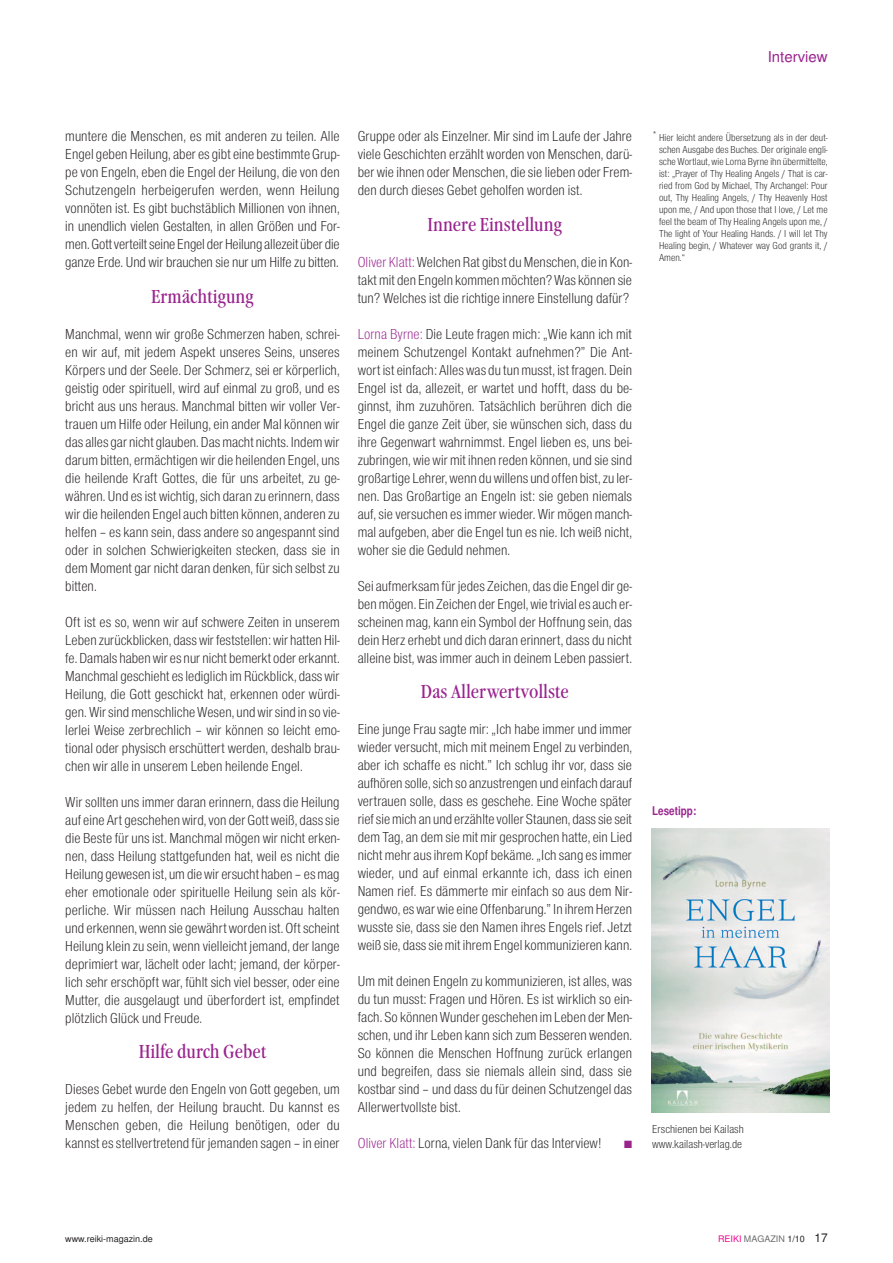
<style>
.page{position:relative;width:893px;height:1263px;background:#fff}
.page>*{position:absolute;margin:0;border:0;box-sizing:border-box;transform-origin:0 0}
.t1{font:19.5px "Garamond Nova Cond";color:#99248e}
.t2{font:15px/18px "Sans Cond LH Regular";letter-spacing:.005em;color:#231f20;text-align:justify}
.t3{font:15px "Sans";color:#99248e}
.t4{font:12px/15px "Sans Cond LH Regular";letter-spacing:.005em;color:#231f20}
.t5{font:700 12px "Sans Cond";letter-spacing:.005em;color:#99248e}
.t6{font:10.5px/12px "Sans Cond LH Regular";letter-spacing:.005em;color:#231f20;text-align:justify}
.t7{font:10.5px "Zapf Dingbats";color:#99248e}
.t8{font:9px "Sans";color:#231f20}
.t9{font:9px "Sans";color:#6c6d70}
.s1{color:#99248e}
.s2{color:#ed028c}
.s3{color:#231f20}
.s4{font-size:12px;color:#231f20}
</style>
<div class="page">
<img style="left:652px;top:829px;width:177px;height:283px">
<p class="t3" style="left:768px;top:51px;width:62px">Interview</p>
<p class="t2" style="left:65px;top:129px;width:276px">muntere die Menschen, es mit anderen zu teilen. Alle Engel geben Heilung, aber es gibt eine bestimmte Grup&shy;pe von Engeln, eben die Engel der Heilung, die von den Schutzengeln herbeigerufen werden, wenn Heilung vonnöten ist. Es gibt buchstäblich Millionen von ihnen, in unendlich vielen Gestalten, in allen Größen und For&shy;men.Gottverteiltseine Engel derHeilung allezeit über die ganze Erde. Und wir brauchen sie nur um Hilfe zu bitten.</p>
<h1 class="t1" style="left:151px;top:288px;width:104px">Ermächtigung</h1>
<p class="t2" style="left:65px;top:326px;width:276px">Manchmal, wenn wir große Schmerzen haben, schrei&shy;en wir auf, mit jedem Aspekt unseres Seins, unseres Körpers und der Seele. Der Schmerz, sei er körperlich, geistig oder spirituell, wird auf einmal zu groß, und es bricht aus uns heraus. Manchmal bitten wir voller Ver&shy;trauen um Hilfe oder Heilung, ein ander Mal können wir das alles gar nicht glauben. Dasmacht nichts. Indemwir darumbitten, ermächtigen wir die heilenden Engel, uns die heilende Kraft Gottes, die für uns arbeitet, zu ge&shy;währen. Und esist wichtig,sich daran zu erinnern, dass wir die heilenden Engel auch bitten können, anderen zu helfen – es kann sein, dass andere so angespannt sind oder in solchen Schwierigkeiten stecken, dass sie in dem Moment gar nicht daran denken, für sich selbst zu bitten.</p>
<p class="t2" style="left:65px;top:614px;width:276px">Oft ist es so, wenn wir auf schwere Zeiten in unserem Leben zurückblicken, dasswirfeststellen:wir hatten Hil&shy;fe. Damals habenwir es nur nicht bemerkt oder erkannt.<br>Manchmal geschieht eslediglich imRückblick, dasswir Heilung, die Gott geschickt hat, erkennen oder würdi&shy;gen.WirsindmenschlicheWesen, undwirsind in so vie&shy;lerlei Weise zerbrechlich – wir können so leicht emo&shy;tional oder physisch erschüttert werden, deshalb brau&shy;chen wir alle in unserem Leben heilende Engel.</p>
<p class="t2" style="left:65px;top:794px;width:276px">Wir sollten uns immer daran erinnern, dass die Heilung auf eine Art geschehen wird,von der Gott weiß, dasssie die Beste für uns ist. Manchmal mögen wir nicht erken&shy;nen, dass Heilung stattgefunden hat, weil es nicht die Heilung gewesen ist, umdiewir ersucht haben – esmag eher emotionale oder spirituelle Heilung sein als kör&shy;perliche. Wir müssen nach Heilung Ausschau halten und erkennen, wenn sie gewährt worden ist. Oftscheint Heilung klein zu sein, wenn vielleicht jemand, der lange deprimiert war, lächelt oder lacht; jemand, der körper&shy;lich sehr erschöpft war, fühlt sich viel besser, oder eine Mutter, die ausgelaugt und überfordert ist, empfindet plötzlich Glück und Freude.</p>
<h1 class="t1" style="left:139px;top:1043px;width:129px">Hilfe durch Gebet</h1>
<p class="t2" style="left:65px;top:1081px;width:276px">Dieses Gebet wurde den Engeln von Gott gegeben, um jedem zu helfen, der Heilung braucht. Du kannst es Menschen geben, die Heilung benötigen, oder du kannst esstellvertretend für jemanden sagen – in einer</p>
<p class="t2" style="left:358px;top:129px;width:276px">Gruppe oder als Einzelner. Mir sind im Laufe der Jahre viele Geschichten erzählt worden von Menschen, darü&shy;ber wie ihnen oderMenschen, die sie lieben oder Frem&shy;den durch dieses Gebet geholfen worden ist.</p>
<h1 class="t1" style="left:428px;top:216px;width:136px">Innere Einstellung</h1>
<p class="t2" style="left:358px;top:254px;width:276px"><span class="s1">Oliver Klatt:</span>Welchen Rat gibst duMenschen, die in Kon&shy;taktmit den Engeln kommenmöchten?Was können sie tun? Welches ist die richtige innere Einstellung dafür?</p>
<p class="t2" style="left:358px;top:326px;width:276px"><span class="s1">Lorna Byrne:</span> Die Leute fragen mich: „Wie kann ich mit meinem Schutzengel Kontakt aufnehmen?” Die Ant&shy;wort ist einfach: Alles was du tunmusst, ist fragen. Dein Engel ist da, allezeit, er wartet und hofft, dass du be&shy;ginnst, ihm zuzuhören. Tatsächlich berühren dich die Engel die ganze Zeit über, sie wünschen sich, dass du ihre Gegenwart wahrnimmst. Engel lieben es, uns bei&shy;zubringen, wie wirmit ihnen reden können, und sie sind großartige Lehrer,wenn duwillens und offen bist,zu ler&shy;nen. Das Großartige an Engeln ist: sie geben niemals auf, sie versuchen es immer wieder. Wir mögen manch&shy;mal aufgeben, aber die Engel tun es nie. Ich weiß nicht, woher sie die Geduld nehmen.</p>
<p class="t2" style="left:358px;top:578px;width:276px">Sei aufmerksamfür jedes Zeichen, das die Engel dir ge&shy;benmögen. Ein Zeichen der Engel,wie trivial es auch er&shy;scheinen mag, kann ein Symbol der Hoffnung sein, das dein Herz erhebt und dich daran erinnert, dass du nicht alleine bist, was immer auch in deinem Leben passiert.</p>
<h1 class="t1" style="left:421px;top:683px;width:150px">Das Allerwertvollste</h1>
<p class="t2" style="left:358px;top:721px;width:276px">Eine junge Frau sagte mir: „Ich habe immer und immer wieder versucht, mich mit meinem Engel zu verbinden, aber ich schaffe es nicht.” Ich schlug ihr vor, dass sie aufhören solle,sich so anzustrengen und einfach darauf vertrauen solle, dass es geschehe. Eine Woche später riefsiemich an und erzählte voller Staunen, dasssie seit dem Tag, an dem sie mit mir gesprochen hatte, ein Lied nichtmehr ausihremKopf bekäme. „Ich sang esimmer wieder, und auf einmal erkannte ich, dass ich einen Namen rief. Es dämmerte mir einfach so aus dem Nir&shy;gendwo, eswarwie eine Offenbarung.”In ihremHerzen wusste sie, dass sie den Namen ihres Engels rief. Jetzt weiß sie, dasssiemit ihremEngel kommunizieren kann.</p>
<p class="t2" style="left:358px;top:973px;width:276px">Um mit deinen Engeln zu kommunizieren, ist alles, was du tun musst: Fragen und Hören. Es ist wirklich so ein&shy;fach. So könnenWunder geschehen imLeben derMen&shy;schen, und ihr Leben kann sich zum Besseren wenden.<br>So können die Menschen Hoffnung zurück erlangen und begreifen, dass sie niemals allein sind, dass sie kostbar sind – und dass du für deinen Schutzengel das Allerwertvollste bist.</p>
<p class="t2" style="left:358px;top:1135px;width:245px"><span class="s1">Oliver Klatt:</span> Lorna, vielen Dank für das Interview!</p>
<p class="t7" style="left:624px;top:1138px;width:9px">■</p>
<p class="t6" style="left:659px;top:133px;width:170px;text-indent:-7px">* Hier leicht andere Übersetzung als in der deut&shy;schen Ausgabe des Buches. Der originale engli&shy;sche Wortlaut, wie Lorna Byrne ihn übermittelte, ist: „Prayer of Thy Healing Angels / That is car&shy;ried from God by Michael, Thy Archangel: Pour out, Thy Healing Angels, / Thy Heavenly Host upon me, / And upon those that I love, / Let me feel the beam of Thy Healing Angels upon me, / The light of Your Healing Hands. / I will let Thy Healing begin, / Whatever way God grants it, / Amen.“</p>
<p class="t5" style="left:652px;top:806px;width:46px">Lesetipp:</p>
<p class="t4" style="left:652px;top:1123px;width:93px">Erschienen bei Kailash www.kailash-verlag.de</p>
<p class="t8" style="left:65px;top:1235px;width:89px">www.reiki-magazin.de</p>
<p class="t9" style="left:718px;top:1235px;width:111px"><span class="s2">REIKI</span> MAGAZIN <span class="s3">1/10</span> <span class="s4">17</span></p>
</div>
